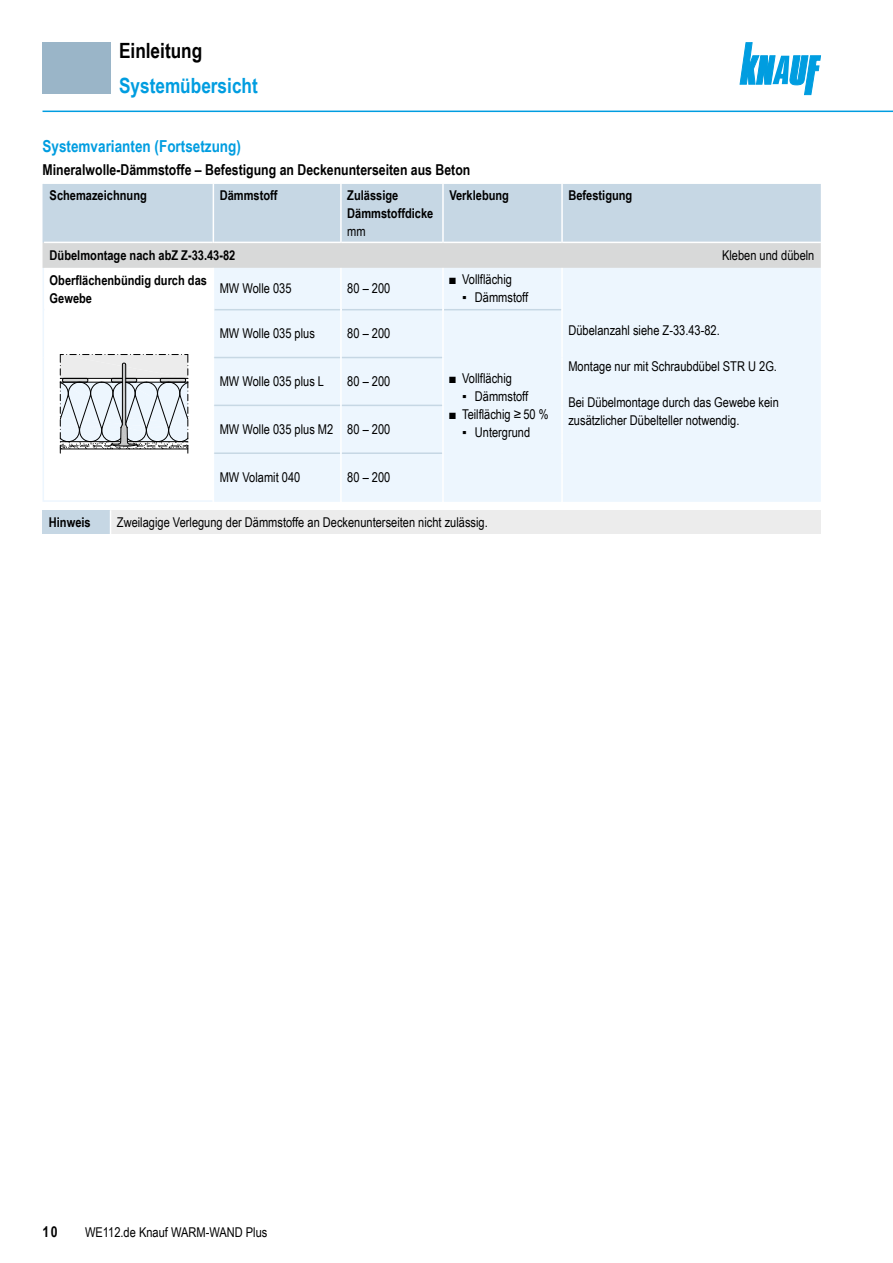
<style>
.page{position:relative;width:893px;height:1263px;background:#fff}
.page>*{position:absolute;margin:0;border:0;box-sizing:border-box;transform-origin:0 0}
.Ue2_Dbl{font:700 21px "Arial Narrow";color:#009de0}
.Ue1_Dbl{font:700 21px "Arial Narrow";color:#000}
.Ue3_11cyan_Dbl{font:700 16.5px "Arial Narrow";color:#009de0}
.Ue4_10schwarz_Dbl{font:700 15px "Arial Narrow";color:#000}
.Text_Dbl{font:13.5px/18px "Arial Narrow";color:#000}
.Tab_Text_Dbl{font:13.5px "Arial Narrow";color:#000}
.Tab_Kopf_Dbl{font:700 13.5px/18px "Arial Narrow";color:#000}
.Hinweis_Text_Dbl{font:13.5px "Arial Narrow";color:#000}
.Tab_Text_Dbl-2{font:700 13.5px/18px "Arial Narrow";color:#000}
.Tab_Kopf_Dbl-2{font:13.5px "Arial Narrow";color:#000}
.Hinweis_Dbl{font:700 13.5px "Arial Narrow";color:#000}
.s1{font-weight:400}
</style>
<div class="page">
<div style="left:43px;top:43px;width:68px;height:51px;background:#9ab5c8"></div>
<svg style="left:740px;top:43px;width:81px;height:52px"></svg>
<hr style="left:43px;top:111px;width:850px;height:1px;background:#009de0">
<div style="left:44px;top:184px;width:777px;height:58px;background:#c6d7e4"></div>
<hr style="left:563px;top:500px;width:258px;height:2px;background:#edf6fe">
<hr style="left:214px;top:500px;width:126px;height:2px;background:#edf6fe">
<hr style="left:342px;top:500px;width:100px;height:2px;background:#edf6fe">
<hr style="left:444px;top:500px;width:117px;height:2px;background:#edf6fe">
<hr style="left:44px;top:500px;width:169px;height:2px;background:#edf6fe">
<hr style="left:213px;top:184px;width:1px;height:59px;background:#fff">
<hr style="left:340px;top:184px;width:2px;height:59px;background:#fff">
<hr style="left:442px;top:184px;width:2px;height:59px;background:#fff">
<hr style="left:561px;top:184px;width:2px;height:59px;background:#fff">
<hr style="left:43px;top:453px;width:1px;height:49px;background:#edf6fe">
<hr style="left:43px;top:184px;width:1px;height:58px;background:#c6d7e4">
<svg style="left:43px;top:242px;width:778px;height:259px"></svg>
<div style="left:43px;top:510px;width:68px;height:24px;background:#c6d7e4"></div>
<div style="left:111px;top:510px;width:710px;height:24px;background:#ececec"></div>
<svg style="left:110px;top:510px;width:1px;height:24px"></svg>
<p class="Ue1_Dbl" style="left:119px;top:34px;width:85px">Einleitung</p>
<p class="Ue2_Dbl" style="left:119px;top:70px;width:140px">Systemübersicht</p>
<p class="Ue3_11cyan_Dbl" style="left:43px;top:134px;width:200px">Systemvarianten (Fortsetzung)</p>
<p class="Ue4_10schwarz_Dbl" style="left:43px;top:159px;width:429px">Mineralwolle-Dämmstoffe – Befestigung an Deckenunterseiten aus Beton</p>
<p class="Tab_Kopf_Dbl" style="left:50px;top:186px;width:99px">Schemazeichnung</p>
<p class="Tab_Kopf_Dbl" style="left:220px;top:186px;width:59px">Dämmstoff</p>
<p class="Tab_Kopf_Dbl" style="left:347px;top:186px;width:88px">Zulässige<br>Dämmstoffdicke <span class="s1">mm</span></p>
<p class="Tab_Kopf_Dbl" style="left:449px;top:186px;width:61px">Verklebung</p>
<p class="Tab_Kopf_Dbl" style="left:568px;top:186px;width:65px">Befestigung</p>
<p class="Tab_Kopf_Dbl" style="left:50px;top:246px;width:187px">Dübelmontage nach abZ Z-33.43-82</p>
<p class="Tab_Kopf_Dbl-2" style="left:722px;top:245px;width:94px">Kleben und dübeln</p>
<p class="Tab_Text_Dbl-2" style="left:50px;top:271px;width:159px">Oberflächenbündig durch das<br>Gewebe</p>
<p class="Tab_Text_Dbl" style="left:220px;top:279px;width:73px">MW Wolle 035</p>
<p class="Tab_Text_Dbl" style="left:347px;top:279px;width:45px">80 – 200</p>
<p class="Text_Dbl" style="left:449px;top:270px;width:64px">■ Vollflächig</p>
<p class="Text_Dbl" style="left:462px;top:288px;width:68px">▪ Dämmstoff</p>
<p class="Tab_Text_Dbl" style="left:220px;top:324px;width:97px">MW Wolle 035 plus</p>
<p class="Tab_Text_Dbl" style="left:347px;top:324px;width:45px">80 – 200</p>
<p class="Tab_Text_Dbl" style="left:220px;top:372px;width:106px">MW Wolle 035 plus L</p>
<p class="Tab_Text_Dbl" style="left:347px;top:372px;width:45px">80 – 200</p>
<p class="Tab_Text_Dbl" style="left:220px;top:419px;width:115px">MW Wolle 035 plus M2</p>
<p class="Tab_Text_Dbl" style="left:347px;top:419px;width:45px">80 – 200</p>
<p class="Tab_Text_Dbl" style="left:220px;top:467px;width:82px">MW Volamit 040</p>
<p class="Tab_Text_Dbl" style="left:347px;top:467px;width:45px">80 – 200</p>
<p class="Text_Dbl" style="left:449px;top:369px;width:64px">■ Vollflächig</p>
<p class="Text_Dbl" style="left:462px;top:387px;width:68px">▪ Dämmstoff</p>
<p class="Text_Dbl" style="left:449px;top:405px;width:101px">■ Teilflächig ≥ 50 %</p>
<p class="Text_Dbl" style="left:462px;top:423px;width:70px">▪ Untergrund</p>
<p class="Hinweis_Dbl" style="left:49px;top:512px;width:43px">Hinweis</p>
<p class="Hinweis_Text_Dbl" style="left:117px;top:512px;width:372px">Zweilagige Verlegung der Dämmstoffe an Deckenunterseiten nicht zulässig.</p>
<p class="Tab_Text_Dbl" style="left:568px;top:320px;width:153px">Dübelanzahl siehe Z-33.43-82.</p>
<p class="Text_Dbl" style="left:568px;top:357px;width:210px">Montage nur mit Schraubdübel STR U 2G.</p>
<p class="Text_Dbl" style="left:568px;top:393px;width:212px">Bei Dübelmontage durch das Gewebe kein zusätzlicher Dübelteller notwendig.</p>
<p class="Ue4_10schwarz_Dbl" style="left:43px;top:1221px;width:17px">10</p>
<p class="Text_Dbl" style="left:85px;top:1223px;width:184px">WE112.de Knauf WARM-WAND Plus</p>
</div>
